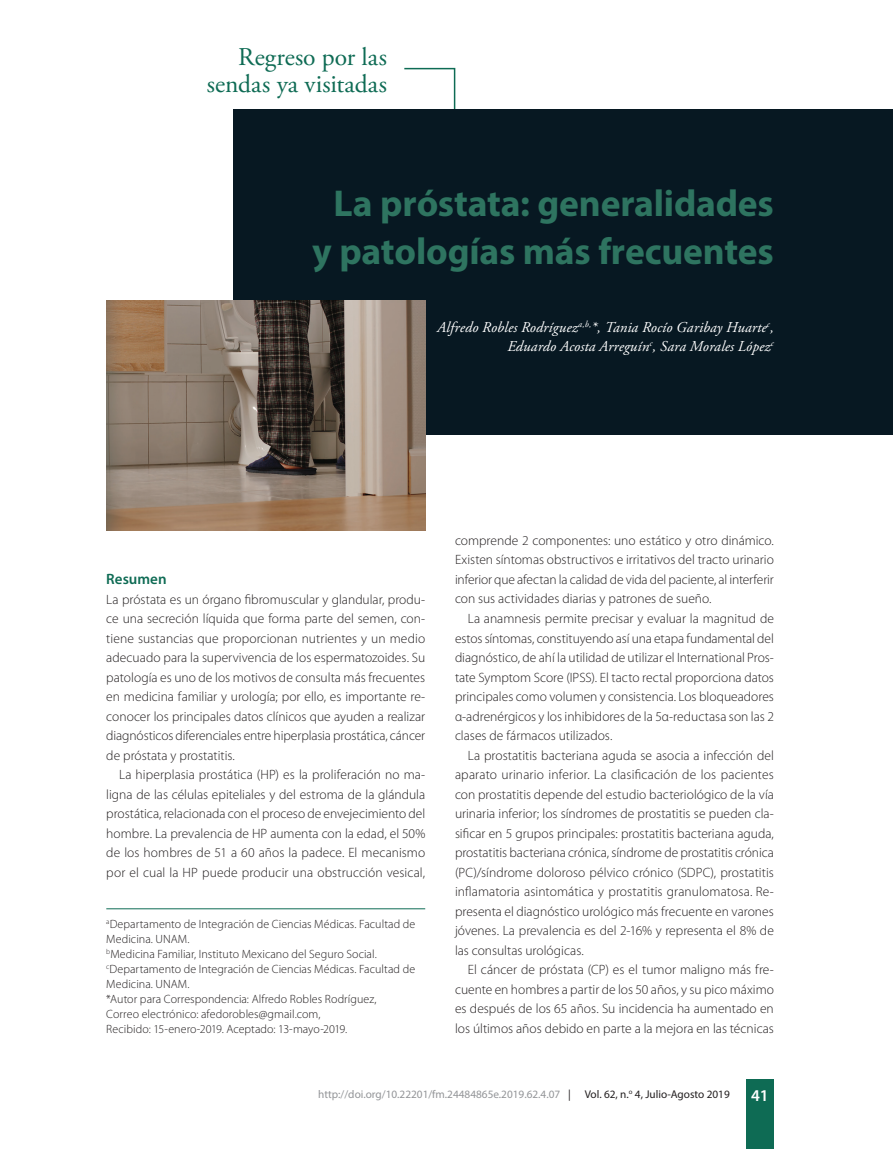
<style>
.page{position:relative;width:893px;height:1149px;background:#fff}
.page>*{position:absolute;margin:0;border:0;box-sizing:border-box;transform-origin:0 0}
.t1{font:700 37.5px/48px "Myriad Pro";letter-spacing:-.005em;color:#2e7460;text-align:center}
.t2{font:25.5px/27px "Adobe Garamond Pro";color:#0e6b54;text-align:right}
.t3{font:600 16.5px "Myriad Pro";color:#fff}
.t4{font:italic 15px/19.5px "Adobe Garamond Pro";letter-spacing:.01em;color:#fff;text-align:right}
.t5{font:600 15px "Myriad Pro";letter-spacing:.005em;color:#0e6b54}
.t6{font:300 13.5px/19.5px "Myriad Pro";color:#231f20;text-align:justify}
.t7{font:300 12px/15px "Myriad Pro";letter-spacing:.005em;color:#231f20}
.t8{font:11.25px "Myriad Pro";color:#939598}
.t9{font:11.25px "Myriad Pro";color:#231f20}
</style>
<div class="page">
<div style="left:746px;top:1078px;width:28px;height:70px;background:#0e6b54"></div>
<svg style="left:403px;top:67px;width:53px;height:43px"></svg>
<div style="left:233px;top:110px;width:660px;height:325px;background:#071822"></div>
<hr style="left:106px;top:908px;width:319px;height:1px;background:#0e6b54">
<img style="left:106px;top:300px;width:319px;height:230px">
<h2 class="t2" style="left:207px;top:44px;width:182px">Regreso por las sendas ya visitadas</h2>
<h1 class="t1" style="left:312px;top:178px;width:463px">La próstata: generalidades y patologías más frecuentes</h1>
<p class="t4" style="left:437px;top:317px;width:338px">Alfredo Robles Rodríguez<sup>a,b,</sup>*, Tania Rocío Garibay Huarte<sup>c</sup>,<br>Eduardo Acosta Arreguín<sup>c</sup>, Sara Morales López<sup>c</sup></p>
<p class="t5" style="left:106px;top:569px;width:62px">Resumen</p>
<p class="t6" style="left:106px;top:589px;width:320px">La próstata es un órgano fibromuscular y glandular, produ&shy;ce una secreción líquida que forma parte del semen, con&shy;tiene sustancias que proporcionan nutrientes y un medio adecuado para la supervivencia de los espermatozoides. Su patología es uno de los motivos de consulta más frecuentes en medicina familiar y urología; por ello, es importante re&shy;conocer los principales datos clínicos que ayuden a realizar diagnósticos diferenciales entre hiperplasia prostática, cáncer de próstata y prostatitis.</p>
<p class="t6" style="left:106px;top:764px;width:320px;text-indent:13px">La hiperplasia prostática (HP) es la proliferación no ma&shy;ligna de las células epiteliales y del estroma de la glándula prostática, relacionada con el proceso de envejecimiento del hombre. La prevalencia de HP aumenta con la edad, el 50% de los hombres de 51 a 60 años la padece. El mecanismo por el cual la HP puede producir una obstrucción vesical,</p>
<p class="t7" style="left:106px;top:916px;width:311px"><sup>a</sup>Departamento de Integración de Ciencias Médicas. Facultad de Medicina. UNAM.<br><sup>b</sup>Medicina Familiar, Instituto Mexicano del Seguro Social. <sup>c</sup>Departamento de Integración de Ciencias Médicas. Facultad de Medicina. UNAM.<br>*Autor para Correspondencia: Alfredo Robles Rodríguez,<br>Correo electrónico: afedorobles@gmail.com,<br>Recibido: 15-enero-2019. Aceptado: 13-mayo-2019.</p>
<p class="t6" style="left:455px;top:530px;width:320px">comprende 2 componentes: uno estático y otro dinámico.<br>Existen síntomas obstructivos e irritativos del tracto urinario inferior que afectan la calidad de vida del paciente, al interferir con sus actividades diarias y patrones de sueño.</p>
<p class="t6" style="left:455px;top:608px;width:320px;text-indent:13px">La anamnesis permite precisar y evaluar la magnitud de estos síntomas, constituyendo así una etapa fundamental del diagnóstico, de ahí la utilidad de utilizar el International Pros&shy;tate Symptom Score (IPSS). El tacto rectal proporciona datos principales como volumen y consistencia. Los bloqueadores α-adrenérgicos y los inhibidores de la 5α-reductasa son las 2 clases de fármacos utilizados.</p>
<p class="t6" style="left:455px;top:745px;width:320px;text-indent:13px">La prostatitis bacteriana aguda se asocia a infección del aparato urinario inferior. La clasificación de los pacientes con prostatitis depende del estudio bacteriológico de la vía urinaria inferior; los síndromes de prostatitis se pueden cla&shy;sificar en 5 grupos principales: prostatitis bacteriana aguda, prostatitis bacteriana crónica, síndrome de prostatitis crónica (PC)/síndrome doloroso pélvico crónico (SDPC), prostatitis inflamatoria asintomática y prostatitis granulomatosa. Re&shy;presenta el diagnóstico urológico más frecuente en varones jóvenes. La prevalencia es del 2-16% y representa el 8% de las consultas urológicas.</p>
<p class="t6" style="left:455px;top:959px;width:320px;text-indent:13px">El cáncer de próstata (CP) es el tumor maligno más fre&shy;cuente en hombres a partir de los 50 años, y su pico máximo es después de los 65 años. Su incidencia ha aumentado en los últimos años debido en parte a la mejora en las técnicas</p>
<p class="t8" style="left:318px;top:1086px;width:243px">http://doi.org/10.22201/fm.24484865e.2019.62.4.07</p>
<p class="t9" style="left:568px;top:1086px;width:163px">| Vol. 62, n.<sup>o</sup> 4, Julio-Agosto 2019</p>
<p class="t3" style="left:751px;top:1084px;width:19px">41</p>
</div>
